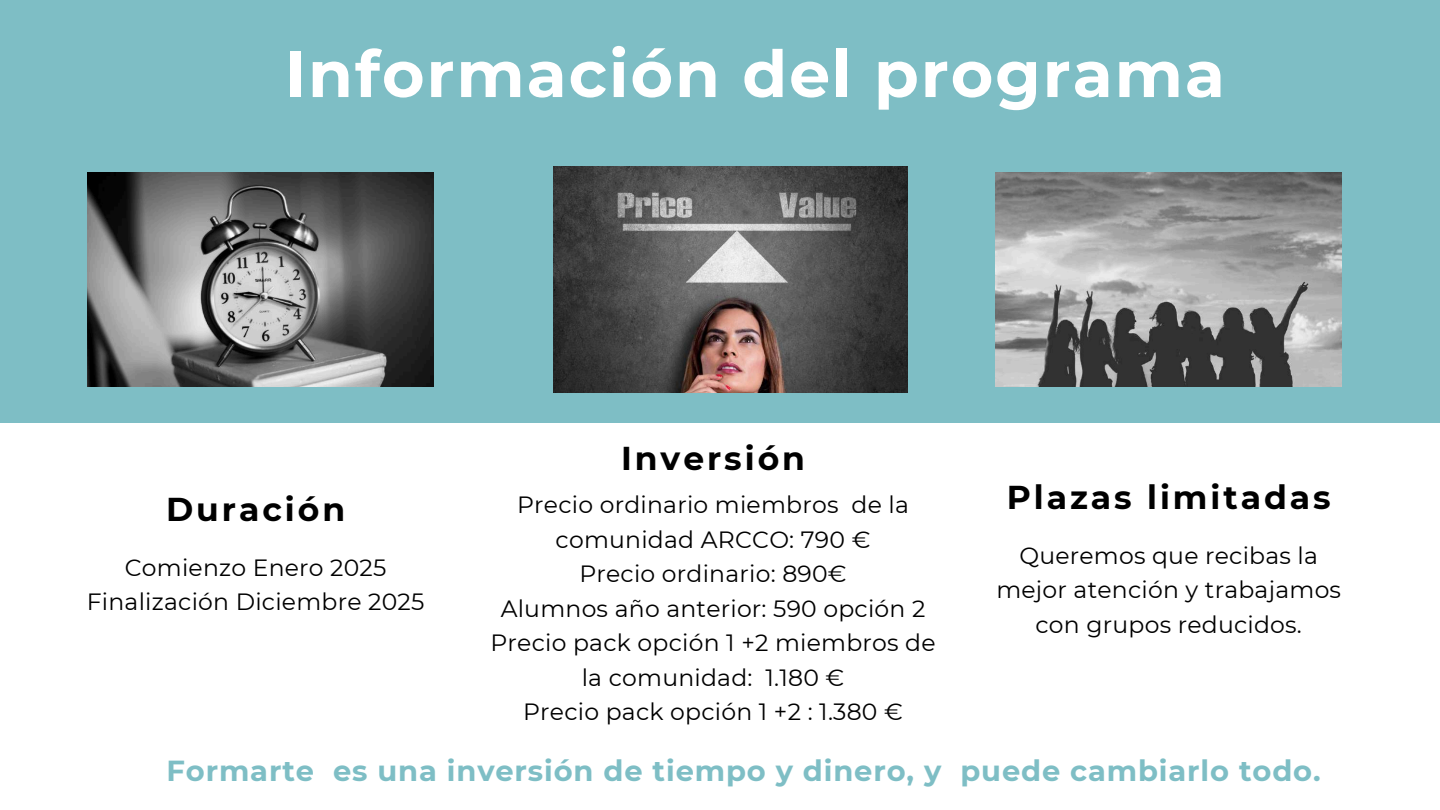
<style>
.page{position:relative;width:1440px;height:810px;background:#fff}
.page>*{position:absolute;margin:0;border:0;box-sizing:border-box;transform-origin:0 0}
.t1{font:700 65px "Montserrat";letter-spacing:.03em;color:#fff}
.t2{font:700 33px "Montserrat";letter-spacing:.09em;color:#000}
.t3{font:700 28.9px "Montserrat";letter-spacing:.03em;color:#7ebec5}
.t4{font:23.5px/34.5px "Montserrat";letter-spacing:.01em;color:#000;text-align:center}
</style>
<div class="page">
<div style="left:0;top:0;width:1440px;height:422px;background:#7ebec5"></div>
<img style="left:88px;top:172px;width:346px;height:215px">
<img style="left:996px;top:172px;width:346px;height:215px">
<img style="left:554px;top:166px;width:354px;height:227px">
<h1 class="t1" style="left:285px;top:34px;width:942px">Información del programa</h1>
<h2 class="t2" style="left:621px;top:438px;width:186px">Inversión</h2>
<p class="t4" style="left:491px;top:487px;width:447px">Precio ordinario miembros de la comunidad ARCCO: 790 €<br>Precio ordinario: 890€<br>Alumnos año anterior: 590 opción 2<br>Precio pack opción 1 +2 miembros de la comunidad: 1.180 €<br>Precio pack opción 1 +2 : 1.380 €</p>
<p class="t3" style="left:167px;top:753px;width:1156px">Formarte es una inversión de tiempo y dinero, y puede cambiarlo todo.</p>
<h2 class="t2" style="left:1007px;top:478px;width:325px">Plazas limitadas</h2>
<p class="t4" style="left:996px;top:538px;width:346px">Queremos que recibas la mejor atención y trabajamos con grupos reducidos.</p>
<h2 class="t2" style="left:166px;top:490px;width:181px">Duración</h2>
<p class="t4" style="left:87px;top:550px;width:339px">Comienzo Enero 2025<br>Finalización Diciembre 2025</p>
</div>
